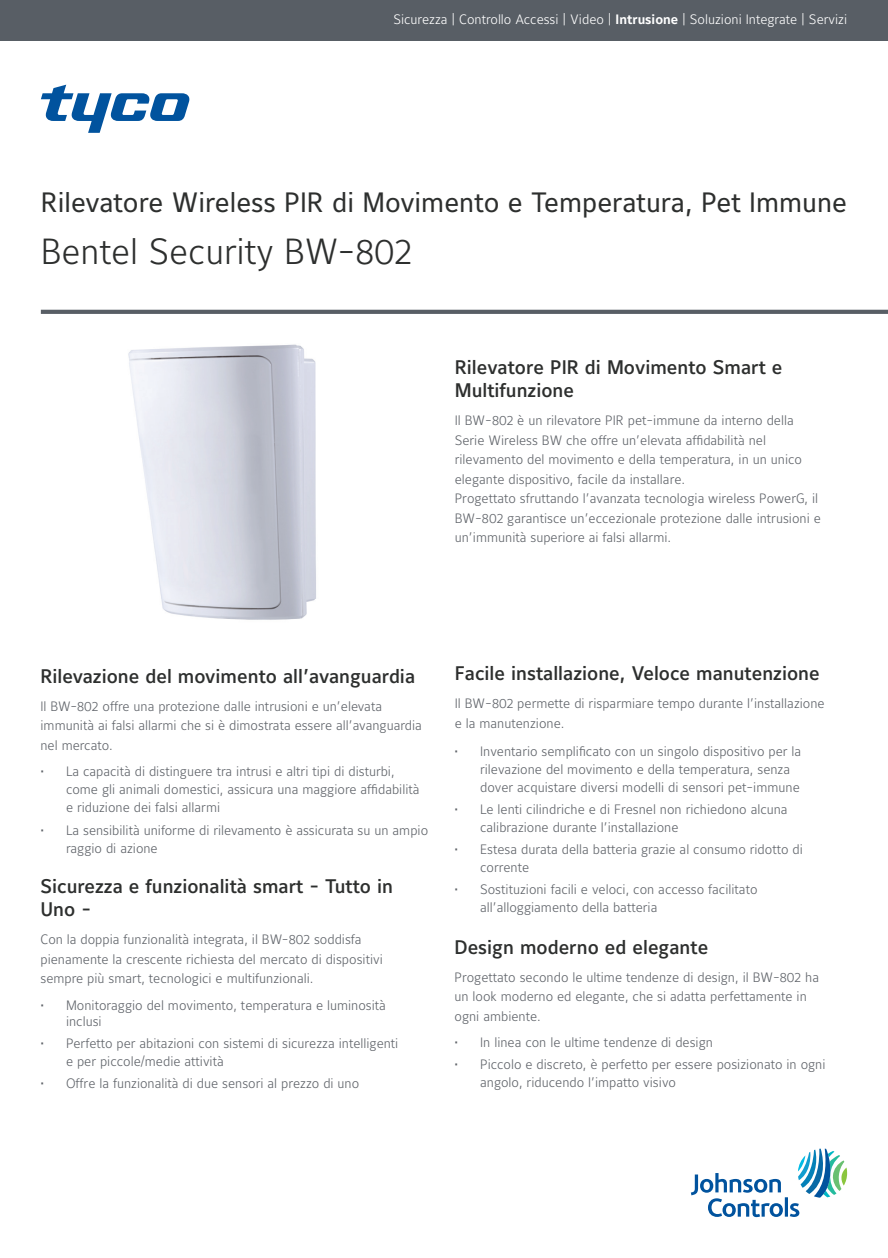
<style>
.page{position:relative;width:888px;height:1258px;background:#fff}
.page>*{position:absolute;margin:0;border:0;box-sizing:border-box;transform-origin:0 0}
.t1{font:300 36px "Maurea Jci Lf ML";color:#2d2f2e}
.t2{font:27.75px "Maurea Jci Lf ML";color:#2d2f2e}
.t3{font:500 19.5px/23.4px "Maurea Jci Lf ML";color:#2d2f2e}
.t4{font:300 13.5px/19.5px "Maurea Jci Lf ML";color:#5f6369}
.t5{font:300 13.5px "Maurea Jci Lf ML";color:#fff}
.s1{font-weight:700}
</style>
<div class="page">
<div style="left:0;top:0;width:888px;height:41px;background:#585e65"></div>
<svg style="left:41px;top:85px;width:148px;height:48px"></svg>
<svg style="left:691px;top:1148px;width:156px;height:69px"></svg>
<svg style="left:41px;top:310px;width:847px;height:4px;background:#5b6168"></svg>
<img style="left:128px;top:344px;width:188px;height:276px">
<p class="t5" style="left:393px;top:11px;width:455px">Sicurezza | Controllo Accessi | Video | <span class="s1">Intrusione</span> | Soluzioni Integrate | Servizi</p>
<h2 class="t2" style="left:41px;top:186px;width:808px">Rilevatore Wireless PIR di Movimento e Temperatura, Pet Immune</h2>
<h1 class="t1" style="left:41px;top:229px;width:373px">Bentel Security BW-802</h1>
<h3 class="t3" style="left:455px;top:356px;width:329px">Rilevatore PIR di Movimento Smart e<br>Multifunzione</h3>
<p class="t4" style="left:455px;top:410px;width:368px">Il BW-802 è un rilevatore PIR pet-immune da interno della Serie Wireless BW che offre un’elevata affidabilità nel rilevamento del movimento e della temperatura, in un unico elegante dispositivo, facile da installare.<br>Progettato sfruttando l’avanzata tecnologia wireless PowerG, il BW-802 garantisce un’eccezionale protezione dalle intrusioni e un’immunità superiore ai falsi allarmi.</p>
<h3 class="t3" style="left:40px;top:664px;width:376px">Rilevazione del movimento all’avanguardia</h3>
<p class="t4" style="left:40px;top:696px;width:383px">Il BW-802 offre una protezione dalle intrusioni e un’elevata immunità ai falsi allarmi che si è dimostrata essere all’avanguardia nel mercato.</p>
<p class="t4" style="left:66px;top:762px;width:355px;line-height:18px;text-indent:-26px">• La capacità di distinguere tra intrusi e altri tipi di disturbi, come gli animali domestici, assicura una maggiore affidabilità e riduzione dei falsi allarmi</p>
<p class="t4" style="left:66px;top:820px;width:364px;line-height:18px;text-indent:-26px">• La sensibilità uniforme di rilevamento è assicurata su un ampio raggio di azione</p>
<h3 class="t3" style="left:40px;top:874px;width:354px">Sicurezza e funzionalità smart - Tutto in<br>Uno -</h3>
<p class="t4" style="left:40px;top:929px;width:344px">Con la doppia funzionalità integrata, il BW-802 soddisfa pienamente la crescente richiesta del mercato di dispositivi sempre più smart, tecnologici e multifunzionali.</p>
<p class="t4" style="left:66px;top:997px;width:322px;line-height:16.2px;text-indent:-26px">• Monitoraggio del movimento, temperatura e luminosità inclusi</p>
<p class="t4" style="left:66px;top:1034px;width:334px;line-height:18px;text-indent:-26px">• Perfetto per abitazioni con sistemi di sicurezza intelligenti e per piccole/medie attività</p>
<p class="t4" style="left:40px;top:1073px;width:320px">• Offre la funzionalità di due sensori al prezzo di uno</p>
<h3 class="t3" style="left:455px;top:662px;width:366px">Facile installazione, Veloce manutenzione</h3>
<p class="t4" style="left:455px;top:693px;width:371px;line-height:20px">Il BW-802 permette di risparmiare tempo durante l’installazione e la manutenzione.</p>
<p class="t4" style="left:480px;top:742px;width:323px;line-height:17.9px;text-indent:-26px">• Inventario semplificato con un singolo dispositivo per la rilevazione del movimento e della temperatura, senza dover acquistare diversi modelli di sensori pet-immune</p>
<p class="t4" style="left:480px;top:800px;width:309px;line-height:18px;text-indent:-26px">• Le lenti cilindriche e di Fresnel non richiedono alcuna calibrazione durante l’installazione</p>
<p class="t4" style="left:480px;top:840px;width:324px;line-height:18px;text-indent:-26px">• Estesa durata della batteria grazie al consumo ridotto di corrente</p>
<p class="t4" style="left:480px;top:880px;width:279px;line-height:18px;text-indent:-26px">• Sostituzioni facili e veloci, con accesso facilitato all’alloggiamento della batteria</p>
<h3 class="t3" style="left:455px;top:935px;width:255px">Design moderno ed elegante</h3>
<p class="t4" style="left:455px;top:967px;width:366px">Progettato secondo le ultime tendenze di design, il BW-802 ha un look moderno ed elegante, che si adatta perfettamente in ogni ambiente.</p>
<p class="t4" style="left:455px;top:1033px;width:260px">• In linea con le ultime tendenze di design</p>
<p class="t4" style="left:480px;top:1055px;width:347px;line-height:18px;text-indent:-26px">• Piccolo e discreto, è perfetto per essere posizionato in ogni angolo, riducendo l’impatto visivo</p>
</div>
